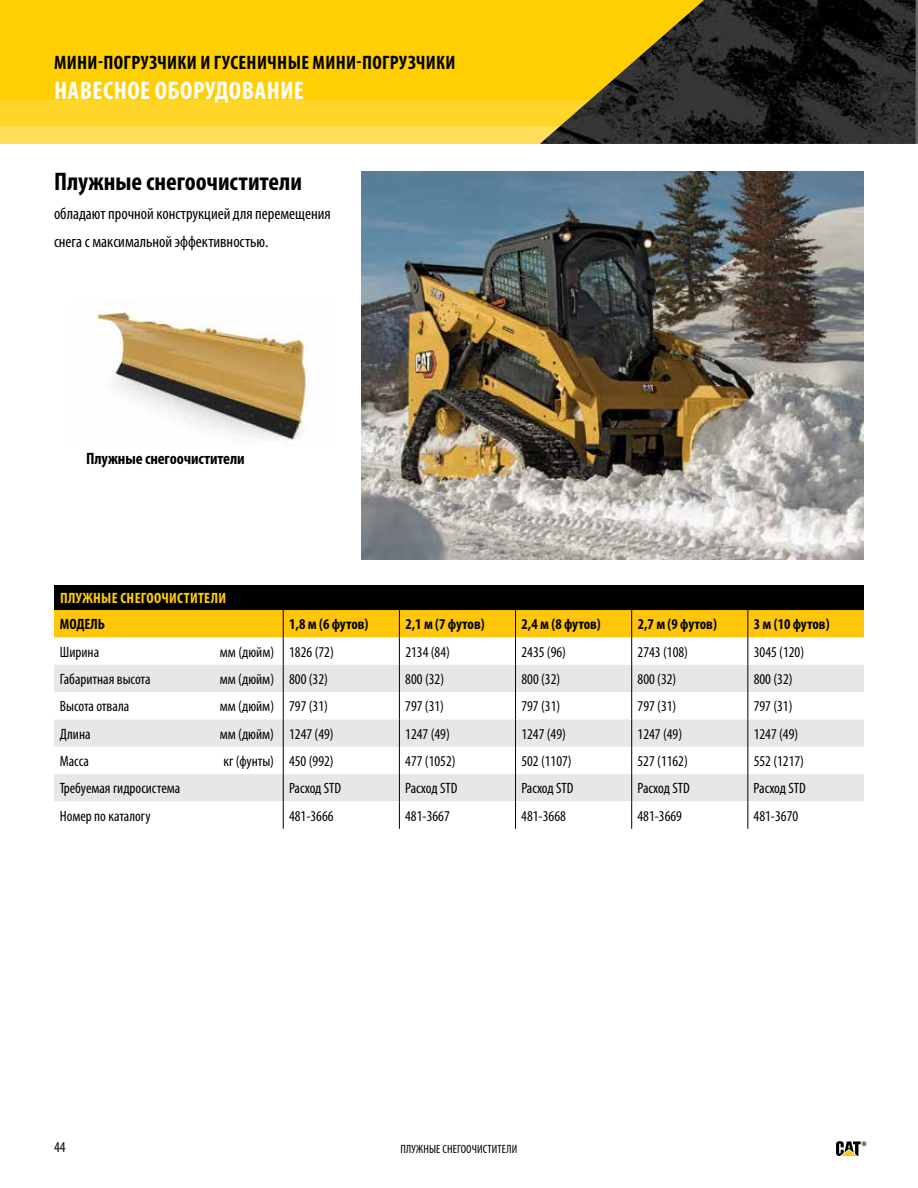
<style>
.page{position:relative;width:918px;height:1188px;background:#fff}
.page>*{position:absolute;margin:0;border:0;box-sizing:border-box;transform-origin:0 0}
.t1{font:700 condensed 25.5px "Myriad Pro";color:#000}
.t2{font:700 condensed 25.5px "Myriad Pro";letter-spacing:.02em;color:#fff}
.t3{font:700 condensed 19.5px "Myriad Pro";letter-spacing:.02em;color:#000}
.t4{font:condensed 16.5px/28.5px "Myriad Pro";color:#000}
.t5{font:700 condensed 16.5px "Myriad Pro";letter-spacing:-.005em;color:#000}
.t6{font:condensed 15px "Myriad Pro";color:#000}
.t7{font:700 condensed 15px "Myriad Pro";color:#000}
.t8{font:700 condensed 15px "Myriad Pro";letter-spacing:.02em;color:#ffcf01}
.t9{font:condensed 12px "Myriad Pro";letter-spacing:.01em;color:#000}
.t10{font:700 condensed 6px "Univers LT Std";color:#000}
</style>
<div class="page">
<div style="left:0;top:0;width:904px;height:99px;background:#ffcf01"></div>
<div style="left:0;top:99px;width:904px;height:26px;background:#ffd627"></div>
<div style="left:0;top:125px;width:904px;height:19px;background:#ffdf5a"></div>
<img style="left:540px;top:0;width:376px;height:144px">
<svg style="left:836px;top:1141px;width:25px;height:15px"></svg>
<img style="left:362px;top:171px;width:502px;height:389px">
<img style="left:86px;top:308px;width:224px;height:133px">
<div style="left:54px;top:585px;width:810px;height:25px;background:#000"></div>
<svg style="left:54px;top:610px;width:810px;height:219px"></svg>
<h2 class="t3" style="left:54px;top:51px;width:403px">МИНИ-ПОГРУЗЧИКИ И ГУСЕНИЧНЫЕ МИНИ-ПОГРУЗЧИКИ</h2>
<h1 class="t2" style="left:54px;top:77px;width:252px">НАВЕСНОЕ ОБОРУДОВАНИЕ</h1>
<h1 class="t1" style="left:54px;top:168px;width:250px">Плужные снегоочистители</h1>
<p class="t4" style="left:54px;top:199px;width:278px">обладают прочной конструкцией для перемещения снега с максимальной эффективностью.</p>
<p class="t5" style="left:86px;top:450px;width:160px">Плужные снегоочистители</p>
<p class="t8" style="left:60px;top:590px;width:167px">ПЛУЖНЫЕ СНЕГООЧИСТИТЕЛИ</p>
<p class="t7" style="left:60px;top:616px;width:47px">МОДЕЛЬ</p>
<p class="t7" style="left:289px;top:616px;width:81px">1,8 м (6 футов)</p>
<p class="t7" style="left:405px;top:616px;width:81px">2,1 м (7 футов)</p>
<p class="t7" style="left:522px;top:616px;width:81px">2,4 м (8 футов)</p>
<p class="t7" style="left:638px;top:616px;width:81px">2,7 м (9 футов)</p>
<p class="t7" style="left:754px;top:616px;width:77px">3 м (10 футов)</p>
<p class="t6" style="left:60px;top:644px;width:41px">Ширина</p>
<p class="t6" style="left:220px;top:644px;width:115px">мм (дюйм) 1826 (72)</p>
<p class="t6" style="left:405px;top:644px;width:46px">2134 (84)</p>
<p class="t6" style="left:522px;top:644px;width:46px">2435 (96)</p>
<p class="t6" style="left:638px;top:644px;width:52px">2743 (108)</p>
<p class="t6" style="left:754px;top:644px;width:52px">3045 (120)</p>
<p class="t6" style="left:60px;top:671px;width:92px">Габаритная высота</p>
<p class="t6" style="left:220px;top:671px;width:110px">мм (дюйм) 800 (32)</p>
<p class="t6" style="left:405px;top:671px;width:40px">800 (32)</p>
<p class="t6" style="left:521px;top:671px;width:40px">800 (32)</p>
<p class="t6" style="left:638px;top:671px;width:40px">800 (32)</p>
<p class="t6" style="left:754px;top:671px;width:40px">800 (32)</p>
<p class="t6" style="left:60px;top:698px;width:71px">Высота отвала</p>
<p class="t6" style="left:220px;top:698px;width:110px">мм (дюйм) 797 (31)</p>
<p class="t6" style="left:405px;top:698px;width:40px">797 (31)</p>
<p class="t6" style="left:521px;top:698px;width:40px">797 (31)</p>
<p class="t6" style="left:638px;top:698px;width:40px">797 (31)</p>
<p class="t6" style="left:754px;top:698px;width:40px">797 (31)</p>
<p class="t6" style="left:60px;top:726px;width:32px">Длина</p>
<p class="t6" style="left:220px;top:726px;width:115px">мм (дюйм) 1247 (49)</p>
<p class="t6" style="left:405px;top:726px;width:46px">1247 (49)</p>
<p class="t6" style="left:521px;top:726px;width:46px">1247 (49)</p>
<p class="t6" style="left:638px;top:726px;width:46px">1247 (49)</p>
<p class="t6" style="left:754px;top:726px;width:46px">1247 (49)</p>
<p class="t6" style="left:60px;top:753px;width:30px">Масса</p>
<p class="t6" style="left:224px;top:753px;width:112px">кг (фунты) 450 (992)</p>
<p class="t6" style="left:405px;top:753px;width:52px">477 (1052)</p>
<p class="t6" style="left:521px;top:753px;width:52px">502 (1107)</p>
<p class="t6" style="left:638px;top:753px;width:52px">527 (1162)</p>
<p class="t6" style="left:754px;top:753px;width:52px">552 (1217)</p>
<p class="t6" style="left:60px;top:780px;width:122px">Требуемая гидросистема</p>
<p class="t6" style="left:289px;top:780px;width:54px">Расход STD</p>
<p class="t6" style="left:405px;top:780px;width:54px">Расход STD</p>
<p class="t6" style="left:521px;top:780px;width:54px">Расход STD</p>
<p class="t6" style="left:637px;top:780px;width:54px">Расход STD</p>
<p class="t6" style="left:754px;top:780px;width:54px">Расход STD</p>
<p class="t6" style="left:60px;top:808px;width:92px">Номер по каталогу</p>
<p class="t6" style="left:289px;top:808px;width:46px">481-3666</p>
<p class="t6" style="left:405px;top:808px;width:46px">481-3667</p>
<p class="t6" style="left:521px;top:808px;width:46px">481-3668</p>
<p class="t6" style="left:637px;top:808px;width:46px">481-3669</p>
<p class="t6" style="left:754px;top:808px;width:46px">481-3670</p>
<p class="t6" style="left:54px;top:1139px;width:13px">44</p>
<p class="t10" style="left:862px;top:1140px;width:6px">®</p>
<p class="t9" style="left:401px;top:1142px;width:118px">ПЛУЖНЫЕ СНЕГООЧИСТИТЕЛИ</p>
</div>
